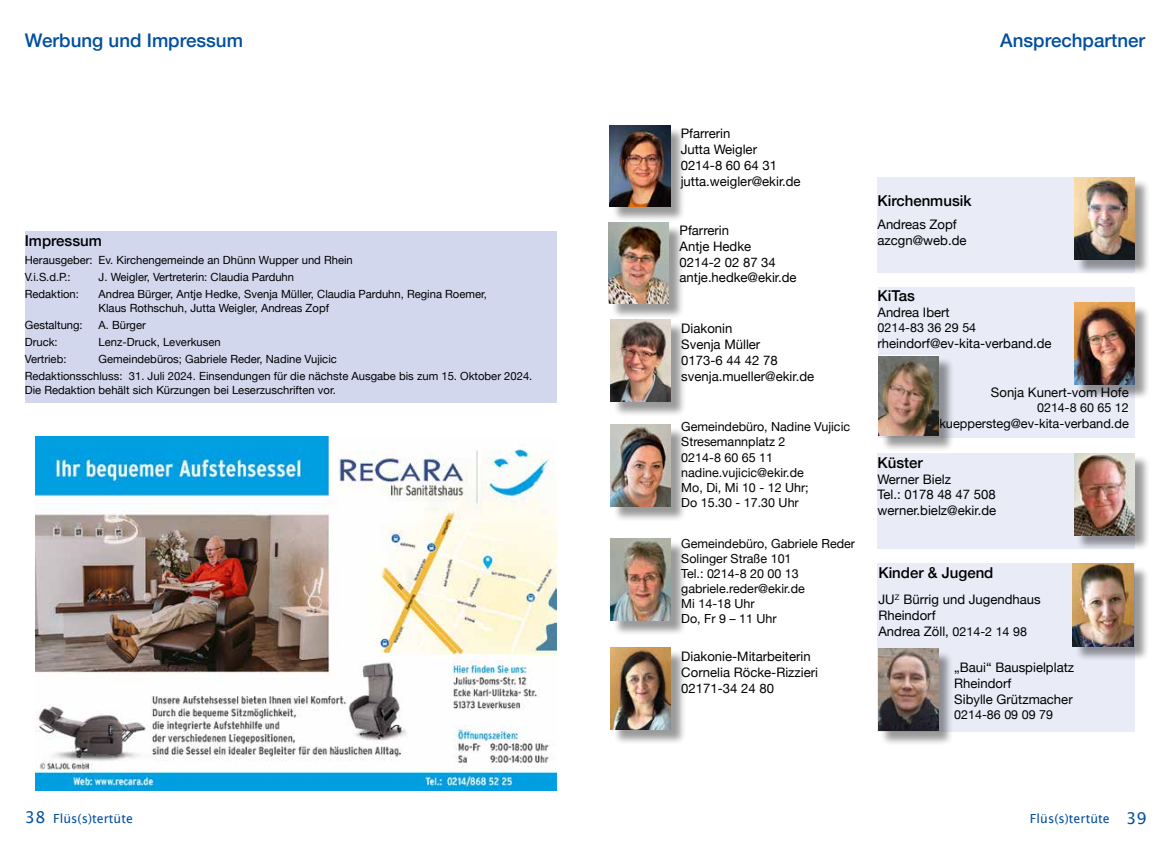
<style>
.page{position:relative;width:1170px;height:851px;background:#fff}
.page>*{position:absolute;margin:0;border:0;box-sizing:border-box;transform-origin:0 0}
.t1{font:500 18.75px "Helvetica Neue";color:#004f9f}
.t2{font:500 15px "Helvetica Neue";color:#000}
.t3{font:13.12px/15.8px "Helvetica Neue";color:#000}
.t4{font:12.75px "Helvetica Neue";color:#000}
.t5{font:12.5px/15.1px "Helvetica Neue";color:#000}
.t6{font:12.5px "Lucida Grande";color:#004f9f}
.t7{font:11.25px/17px "Helvetica Neue";color:#000}
.s1{font-size:12.5px}
.s2{font-size:16.25px}
</style>
<div class="page">
<div style="left:877px;top:177px;width:257px;height:95px;background:#e9ebf7"></div>
<div style="left:611px;top:127px;width:74px;height:96px;background:#000;opacity:.4"></div>
<img style="left:609px;top:125px;width:61px;height:82px">
<div style="left:612px;top:321px;width:74px;height:96px;background:#000;opacity:.4"></div>
<img style="left:610px;top:320px;width:60px;height:81px">
<div style="left:610px;top:224px;width:74px;height:96px;background:#000;opacity:.4"></div>
<img style="left:608px;top:222px;width:61px;height:82px">
<div style="left:612px;top:649px;width:74px;height:96px;background:#000;opacity:.4"></div>
<img style="left:610px;top:647px;width:60px;height:82px">
<div style="left:612px;top:426px;width:74px;height:96px;background:#000;opacity:.4"></div>
<img style="left:610px;top:424px;width:60px;height:82px">
<div style="left:1075px;top:179px;width:74px;height:96px;background:#000;opacity:.4"></div>
<img style="left:1074px;top:177px;width:60px;height:82px">
<div style="left:612px;top:540px;width:74px;height:96px;background:#000;opacity:.4"></div>
<img style="left:610px;top:538px;width:60px;height:82px">
<div style="left:878px;top:286px;width:256px;height:151px;background:#e9ebf7"></div>
<div style="left:880px;top:357px;width:74px;height:94px;background:#000;opacity:.4"></div>
<svg style="left:878px;top:355px;width:60px;height:81px"></svg>
<img style="left:878px;top:356px;width:60px;height:79px">
<div style="left:1075px;top:304px;width:74px;height:96px;background:#000;opacity:.4"></div>
<img style="left:1074px;top:302px;width:60px;height:82px">
<div style="left:877px;top:563px;width:257px;height:168px;background:#e9ebf7"></div>
<div style="left:879px;top:650px;width:74px;height:96px;background:#000;opacity:.4"></div>
<img style="left:878px;top:648px;width:60px;height:82px">
<div style="left:1074px;top:565px;width:75px;height:96px;background:#000;opacity:.4"></div>
<img style="left:1072px;top:563px;width:61px;height:83px">
<div style="left:877px;top:453px;width:257px;height:95px;background:#e9ebf7"></div>
<img style="left:35px;top:437px;width:521px;height:353px">
<div style="left:25px;top:231px;width:531px;height:171px;background:#d3d7ee"></div>
<div style="left:1075px;top:455px;width:74px;height:96px;background:#000;opacity:.4"></div>
<img style="left:1074px;top:453px;width:60px;height:82px">
<h1 class="t1" style="left:25px;top:25px;width:220px">Werbung und Impressum</h1>
<h2 class="t2" style="left:25px;top:228px;width:78px">Impressum</h2>
<p class="t7" style="left:25px;top:252px;width:329px">Herausgeber: Ev. Kirchengemeinde an Dhünn Wupper und Rhein<br>V.i.S.d.P.:</p>
<p class="t7" style="left:99px;top:269px;width:197px">J. Weigler, Vertreterin: Claudia Parduhn</p>
<p class="t7" style="left:25px;top:286px;width:56px">Redaktion:</p>
<p class="t7" style="left:99px;top:288px;width:390px;line-height:13.5px">Andrea Bürger, Antje Hedke, Svenja Müller, Claudia Parduhn, Regina Roemer,<br>Klaus Rothschuh, Jutta Weigler, Andreas Zopf</p>
<p class="t7" style="left:25px;top:317px;width:59px">Gestaltung:</p>
<p class="t7" style="left:99px;top:317px;width:49px">A. Bürger</p>
<p class="t7" style="left:25px;top:334px;width:34px">Druck:</p>
<p class="t7" style="left:99px;top:334px;width:124px">Lenz-Druck, Leverkusen</p>
<p class="t7" style="left:25px;top:351px;width:43px">Vertrieb:</p>
<p class="t7" style="left:25px;top:351px;width:509px;text-indent:74px">Gemeindebüros; Gabriele Reder, Nadine Vujicic<br>Redaktionsschluss: 31. Juli 2024. Einsendungen für die nächste Ausgabe bis zum 15. Oktober 2024.</p>
<p class="t7" style="left:25px;top:382px;width:312px">Die Redaktion behält sich Kürzungen bei Leserzuschriften vor.</p>
<h1 class="t1" style="left:1000px;top:25px;width:146px">Ansprechpartner</h1>
<p class="t3" style="left:680px;top:126px;width:121px">Pfarrerin<br>Jutta Weigler<br>0214-8 60 64 31 jutta.weigler@ekir.de</p>
<p class="t3" style="left:679px;top:223px;width:118px">Pfarrerin<br>Antje Hedke<br>0214-2 02 87 34 antje.hedke@ekir.de</p>
<p class="t3" style="left:681px;top:321px;width:134px">Diakonin<br>Svenja Müller<br>0173-6 44 42 78 svenja.mueller@ekir.de</p>
<p class="t5" style="left:681px;top:419px;width:170px">Gemeindebüro, Nadine Vujicic<br>Stresemannplatz 2<br>0214-8 60 65 11 nadine.vujicic@ekir.de<br>Mo, Di, Mi 10 - 12 Uhr;<br>Do 15.30 - 17.30 Uhr</p>
<p class="t5" style="left:681px;top:536px;width:175px">Gemeindebüro, Gabriele Reder<br>Solinger Straße 101<br>Tel.: 0214-8 20 00 13 gabriele.reder@ekir.de<br>Mi 14-18 Uhr<br>Do, Fr 9 – 11 Uhr</p>
<p class="t3" style="left:681px;top:649px;width:138px">Diakonie-Mitarbeiterin<br>Cornelia Röcke-Rizzieri<br>02171-34 24 80</p>
<h2 class="t2" style="left:877px;top:189px;width:95px">Kirchenmusik</h2>
<p class="t3" style="left:877px;top:217px;width:90px">Andreas Zopf azcgn@web.de</p>
<h2 class="t2" style="left:877px;top:284px;width:39px">KiTas</h2>
<p class="t3" style="left:877px;top:305px;width:74px">Andrea Ibert</p>
<p class="t5" style="left:877px;top:321px;width:100px">0214-83 36 29 54</p>
<p class="t3" style="left:877px;top:336px;width:176px">rheindorf@ev-kita-verband.de</p>
<p class="t3" style="left:990px;top:385px;width:139px">Sonja Kunert-vom Hofe</p>
<p class="t5" style="left:1036px;top:401px;width:93px">0214-8 60 65 12</p>
<p class="t4" style="left:939px;top:414px;width:191px">kueppersteg@ev-kita-verband.de</p>
<h2 class="t2" style="left:877px;top:450px;width:47px">Küster</h2>
<p class="t3" style="left:877px;top:471px;width:120px">Werner Bielz<br>Tel.: 0178 48 47 508 werner.bielz@ekir.de</p>
<h2 class="t2" style="left:878px;top:560px;width:117px">Kinder &amp; Jugend</h2>
<p class="t3" style="left:878px;top:592px;width:164px">JU<sup>Z</sup> Bürrig und Jugendhaus<br>Rheindorf<br>Andrea Zöll, <span class="s1">0214-2 14 98</span></p>
<p class="t3" style="left:954px;top:660px;width:121px">„Baui“ Bauspielplatz<br>Rheindorf<br>Sibylle Grützmacher</p>
<p class="t5" style="left:954px;top:707px;width:100px">0214-86 09 09 79</p>
<p class="t6" style="left:25px;top:810px;width:110px"><span class="s2">38</span> Flüs(s)tertüte</p>
<p class="t6" style="left:1029px;top:810px;width:118px">Flüs(s)tertüte <span class="s2">39</span></p>
</div>
